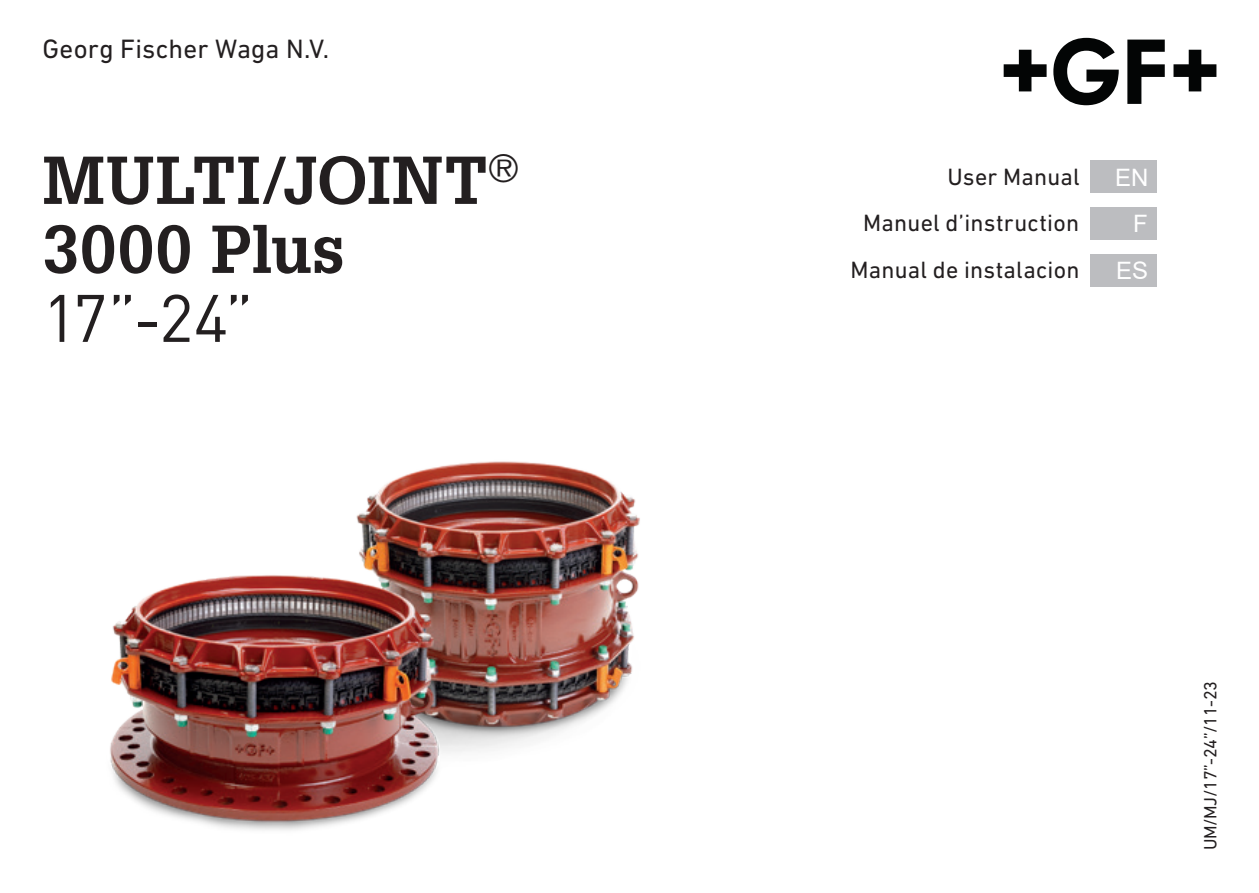
<style>
.page{position:relative;width:1259px;height:893px;background:#fff}
.page>*{position:absolute;margin:0;border:0;box-sizing:border-box;transform-origin:0 0}
.t1{font:700 66px/69px "Glypha LT Pro";letter-spacing:.01em;color:#231f20}
.t2{font:66px "DIN";color:#231f20}
.t3{font:27px "DIN Next W1 G";letter-spacing:.01em;color:#231f20}
.t4{font:24px "DIN Next W1 G";letter-spacing:.01em;color:#231f20}
.t5{font:24px "Arial";color:#fff}
.t6{font:18px "DIN Next W1 G";letter-spacing:-.02em;color:#231f20}
</style>
<div class="page">
<img style="left:110px;top:461px;width:530px;height:369px">
<svg style="left:1003px;top:50px;width:43px;height:41px"></svg>
<svg style="left:1053px;top:38px;width:65px;height:67px"></svg>
<svg style="left:1127px;top:40px;width:37px;height:64px"></svg>
<svg style="left:1173px;top:50px;width:43px;height:41px"></svg>
<div style="left:1090px;top:161px;width:66px;height:32px;background:#bcbdc0"></div>
<div style="left:1090px;top:254px;width:66px;height:32px;background:#bcbdc0"></div>
<div style="left:1090px;top:207px;width:66px;height:32px;background:#bcbdc0"></div>
<p class="t3" style="left:43px;top:33px;width:288px">Georg Fischer Waga N.V.</p>
<h1 class="t1" style="left:43px;top:144px;width:478px">MULTI/JOINT<sup>®<br></sup>3000 Plus</h1>
<h1 class="t2" style="left:43px;top:277px;width:213px">17”-24”</h1>
<p class="t4" style="left:947px;top:163px;width:134px">User Manual</p>
<p class="t5" style="left:1115px;top:161px;width:35px">EN</p>
<p class="t4" style="left:863px;top:209px;width:217px">Manuel d’instruction</p>
<p class="t5" style="left:1133px;top:207px;width:16px">F</p>
<p class="t4" style="left:850px;top:256px;width:230px">Manual de instalacion</p>
<p class="t5" style="left:1116px;top:254px;width:34px">ES</p>
<p class="t6" style="left:1200px;top:850px;width:171px;rotate:-90deg">UM/MJ/17”-24”/11-23</p>
</div>
